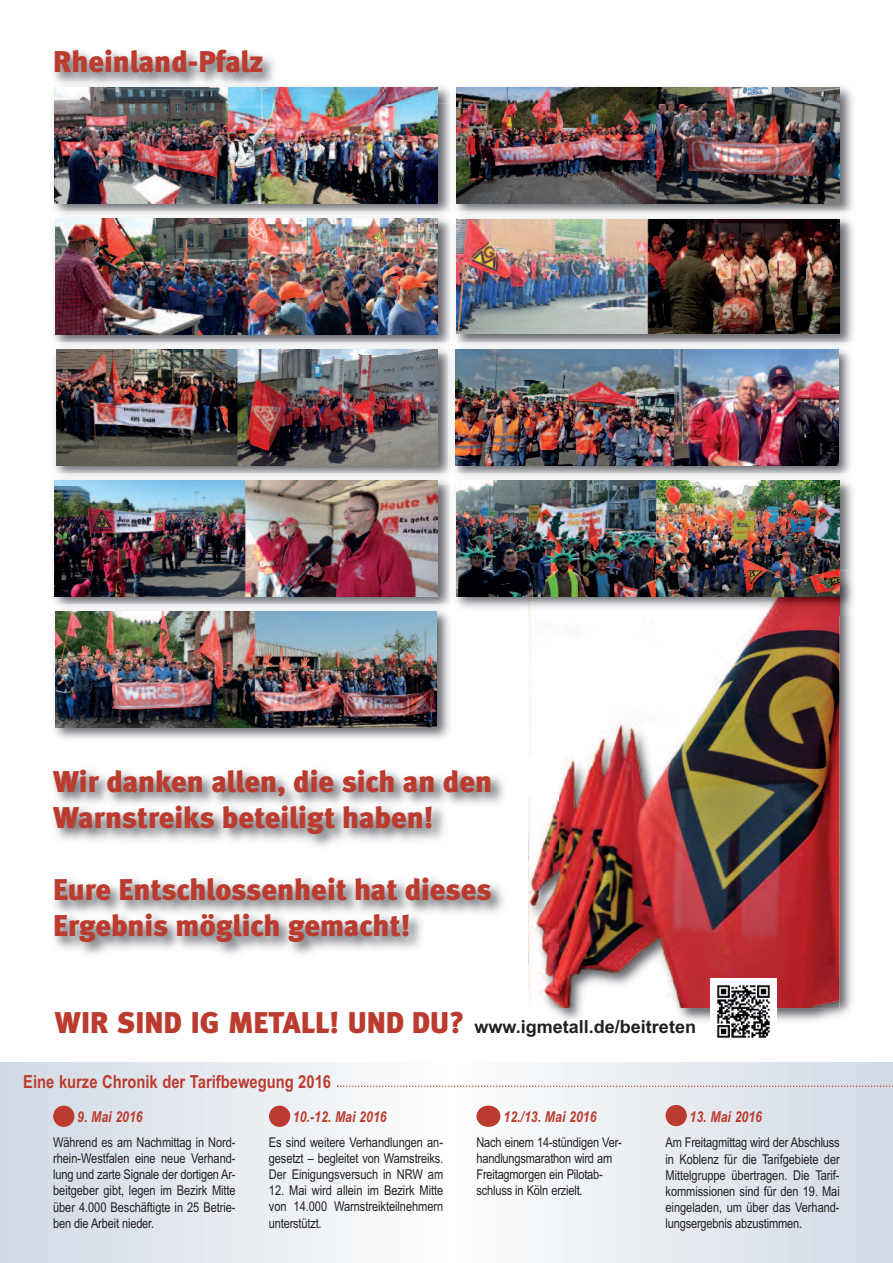
<style>
.page{position:relative;width:893px;height:1263px;background:#fff}
.page>*{position:absolute;margin:0;border:0;box-sizing:border-box;transform-origin:0 0}
.t1{font:900 30px/36px "Meta";color:#bc3b2f}
.t2{font:700 18px "Arial";color:#231f20}
.t3{font:700 18px "Arial Narrow";color:#bc3b2f}
.t4{font:italic 700 15px "Arial Narrow";color:#bc3b2f}
.t5{font:13.5px/16.2px "Arial Narrow";letter-spacing:-.015em;color:#231f20;text-align:justify}
.s1{font-family:"Meta";font-weight:900;font-size:30px;color:#bc3b2f}
</style>
<div class="page">
<img style="left:528px;top:616px;width:331px;height:447px">
<img style="left:528px;top:616px;width:1px;height:141px">
<img style="left:529px;top:616px;width:310px;height:392px">
<img style="left:711px;top:979px;width:65px;height:65px">
<svg style="left:0;top:1063px;width:893px;height:200px"></svg>
<div style="left:53px;top:1106px;width:21px;height:21px;background:#bc3b2f;border-radius:50%"></div>
<div style="left:269px;top:1106px;width:21px;height:21px;background:#bc3b2f;border-radius:50%"></div>
<svg style="left:337px;top:1085px;width:556px;height:2px"></svg>
<div style="left:476px;top:1106px;width:24px;height:21px;background:#bc3b2f;border-radius:50%"></div>
<div style="left:665px;top:1105px;width:22px;height:21px;background:#bc3b2f;border-radius:50%"></div>
<img style="left:53px;top:50px;width:221px;height:31px">
<img style="left:53px;top:81px;width:405px;height:130px">
<img style="left:55px;top:88px;width:383px;height:115px">
<img style="left:458px;top:203px;width:396px;height:139px">
<img style="left:840px;top:86px;width:13px;height:117px">
<img style="left:469px;top:87px;width:371px;height:17px">
<img style="left:457px;top:104px;width:383px;height:99px">
<svg style="left:457px;top:81px;width:12px;height:23px"></svg>
<img style="left:53px;top:211px;width:397px;height:131px">
<img style="left:55px;top:219px;width:383px;height:115px">
<img style="left:455px;top:223px;width:3px;height:117px">
<img style="left:458px;top:219px;width:382px;height:115px">
<img style="left:457px;top:223px;width:1px;height:111px">
<img style="left:54px;top:342px;width:394px;height:143px">
<img style="left:56px;top:350px;width:382px;height:115px">
<img style="left:458px;top:465px;width:393px;height:16px">
<img style="left:458px;top:354px;width:393px;height:111px">
<img style="left:459px;top:342px;width:389px;height:12px">
<img style="left:448px;top:354px;width:10px;height:119px">
<img style="left:459px;top:350px;width:379px;height:4px">
<svg style="left:455px;top:349px;width:4px;height:5px"></svg>
<img style="left:53px;top:485px;width:405px;height:131px">
<img style="left:55px;top:481px;width:383px;height:115px">
<img style="left:840px;top:473px;width:13px;height:98px">
<img style="left:458px;top:481px;width:382px;height:135px">
<img style="left:839px;top:571px;width:15px;height:45px">
<img style="left:529px;top:578px;width:310px;height:18px">
<img style="left:457px;top:485px;width:1px;height:111px">
<svg style="left:458px;top:473px;width:1px;height:12px"></svg>
<img style="left:54px;top:616px;width:396px;height:123px">
<svg style="left:450px;top:604px;width:6px;height:12px"></svg>
<img style="left:55px;top:611px;width:381px;height:116px">
<img style="left:54px;top:757px;width:505px;height:231px">
<h1 class="t1" style="left:53px;top:47px;width:212px">Rheinland-Pfalz</h1>
<h1 class="t1" style="left:53px;top:766px;width:440px">Wir danken allen, die sich an den<br>Warnstreiks beteiligt haben!</h1>
<h1 class="t1" style="left:53px;top:874px;width:440px">Eure Entschlossenheit hat dieses<br>Ergebnis möglich gemacht!</h1>
<h2 class="t2" style="left:55px;top:1016px;width:642px"><span class="s1">WIR SIND IG METALL! UND DU?</span> www.igmetall.de/beitreten</h2>
<h2 class="t3" style="left:23px;top:1071px;width:309px">Eine kurze Chronik der Tarifbewegung 2016</h2>
<p class="t4" style="left:77px;top:1108px;width:67px">9. Mai 2016</p>
<p class="t5" style="left:53px;top:1134px;width:184px">Während es am Nachmittag in Nord&shy;rhein-Westfalen eine neue Verhand&shy;lung und zarte Signale der dortigen Ar&shy;beitgeber gibt, legen im Bezirk Mitte über 4.000 Beschäftigte in 25 Betrie&shy;ben die Arbeit nieder.</p>
<p class="t4" style="left:293px;top:1108px;width:95px">10.-12. Mai 2016</p>
<p class="t5" style="left:269px;top:1134px;width:176px">Es sind weitere Verhandlungen an&shy;gesetzt – begleitet von Warnstreiks.<br>Der Einigungsversuch in NRW am</p>
<p class="t5" style="left:269px;top:1182px;width:176px">12. Mai wird allein im Bezirk Mitte von 14.000 Warnstreikteilnehmern unterstützt.</p>
<p class="t4" style="left:503px;top:1108px;width:95px">12./13. Mai 2016</p>
<p class="t5" style="left:476px;top:1134px;width:147px;text-align:left">Nach einem 14-stündigen Ver&shy;handlungsmarathon wird am<br>Freitagmorgen ein Pilotab&shy;schluss in Köln erzielt.</p>
<p class="t4" style="left:689px;top:1108px;width:74px">13. Mai 2016</p>
<p class="t5" style="left:665px;top:1135px;width:176px">Am Freitagmittag wird der Abschluss in Koblenz für die Tarifgebiete der Mittelgruppe übertragen. Die Tarif&shy;kommissionen sind für den 19. Mai eingeladen, um über das Verhand&shy;lungsergebnis abzustimmen.</p>
</div>
